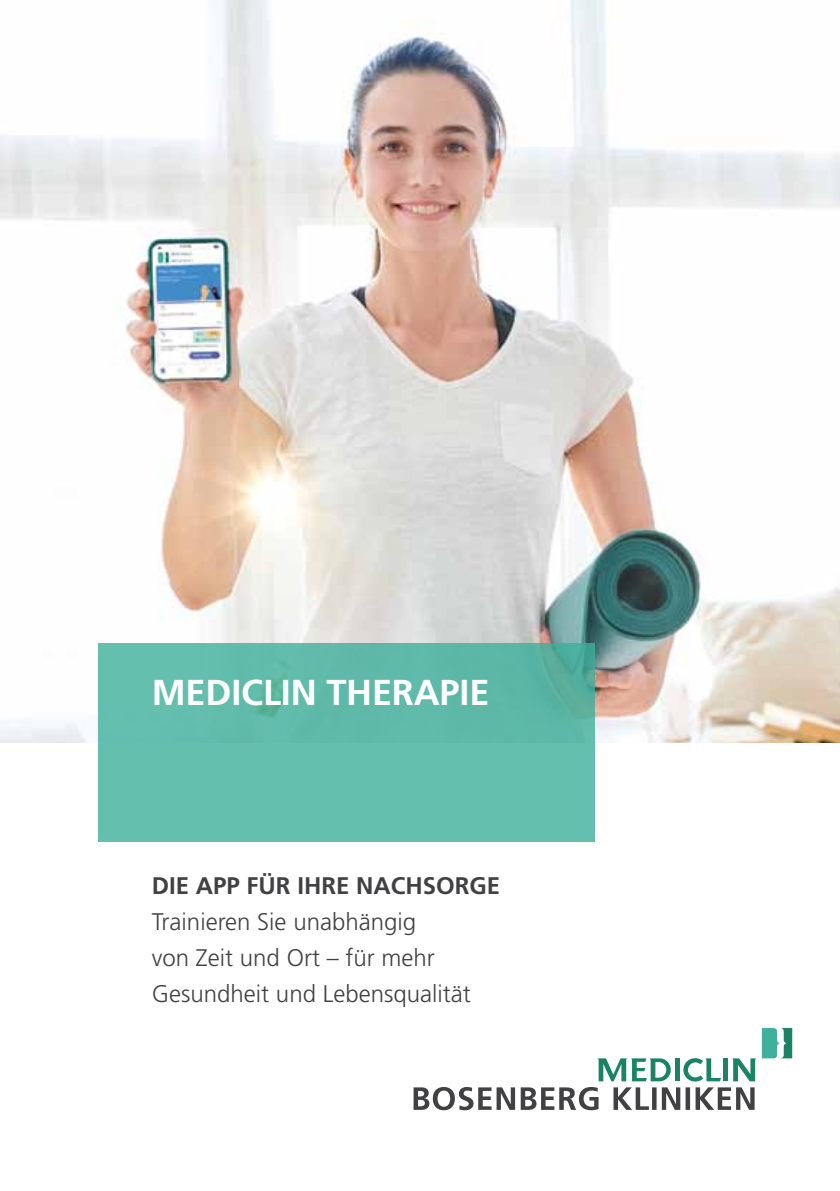
<style>
.page{position:relative;width:840px;height:1191px;background:#fff}
.page>*{position:absolute;margin:0;border:0;box-sizing:border-box;transform-origin:0 0}
.t1{font:700 36px "Frutiger LT Pro";letter-spacing:-.005em;color:#fff}
.t2{font:300 24px/36px "Frutiger LT Pro";color:#414042}
.t3{font:700 24px "Frutiger LT Pro";color:#414042}
</style>
<div class="page">
<img style="left:0;top:0;width:839px;height:743px">
<svg style="left:761px;top:1028px;width:30px;height:30px"></svg>
<div style="left:674px;top:1058px;width:5px;height:23px;background:#1a8265"></div>
<svg style="left:683px;top:1058px;width:37px;height:23px"></svg>
<hr style="left:723px;top:1058px;width:4px;height:23px;background:#1a8265">
<svg style="left:597px;top:1058px;width:73px;height:23px"></svg>
<svg style="left:732px;top:1058px;width:23px;height:23px"></svg>
<svg style="left:413px;top:1087px;width:341px;height:23px"></svg>
<div style="left:98px;top:643px;width:496px;height:199px;background:#65bfaf"></div>
<h1 class="t1" style="left:152px;top:671px;width:217px">MEDICLIN THER</h1>
<h1 class="t1" style="left:413px;top:671px;width:42px">APIE</h1>
<p class="t3" style="left:152px;top:871px;width:350px">DIE APP FÜR IHRE NACHSORGE</p>
<p class="t2" style="left:152px;top:904px;width:320px">Trainieren Sie unabhängig<br>von Zeit und Ort – für mehr<br>Gesundheit und Lebensqualität</p>
</div>
